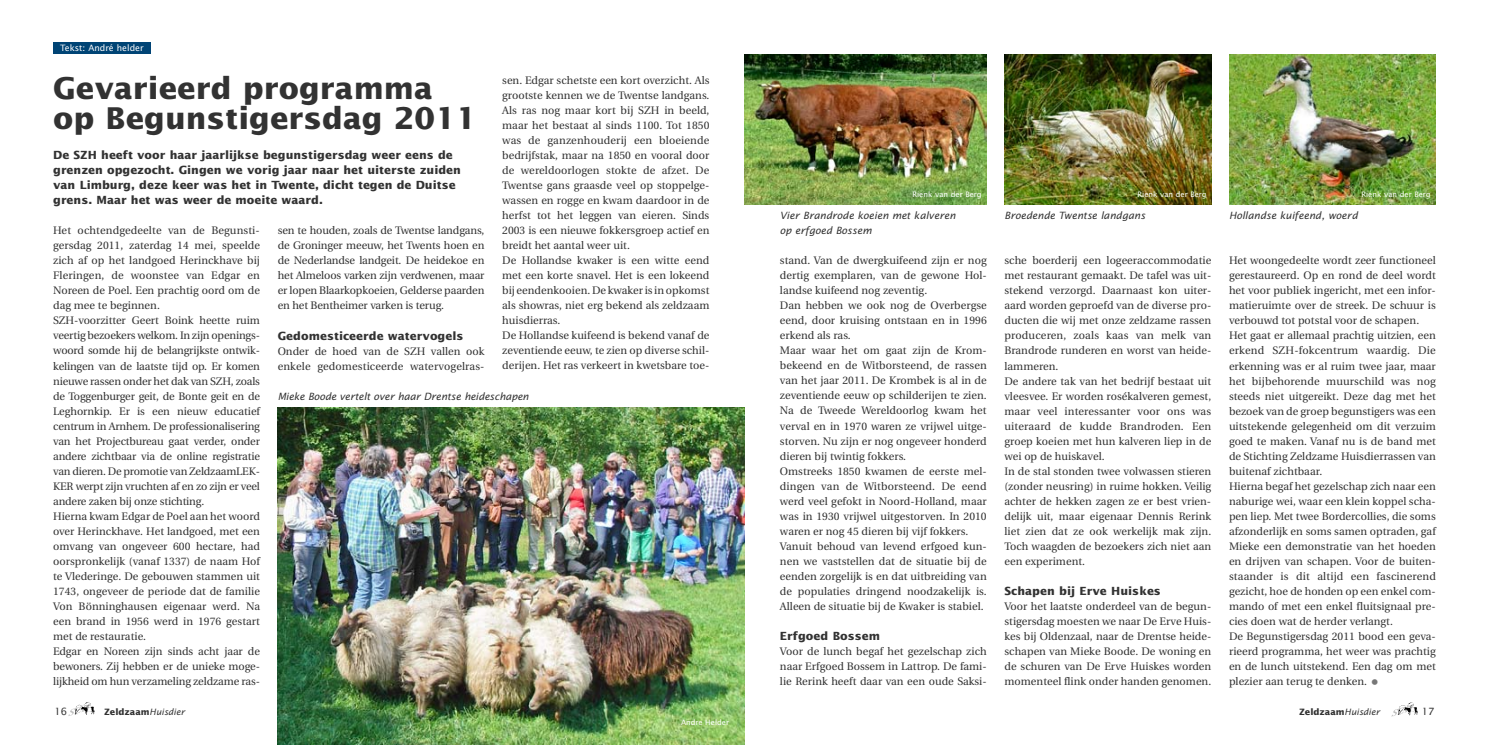
<style>
.page{position:relative;width:1489px;height:745px;background:#fff}
.page>*{position:absolute;margin:0;border:0;box-sizing:border-box;transform-origin:0 0}
.t1{font:700 30px/30px "Lucida Sans";color:#323232}
.t2{font:700 11.25px/15px "Lucida Sans";color:#323232}
.t3{font:10.88px/15px "Utopia";letter-spacing:.005em;color:#323232}
.t4{font:italic 10px/15px "Lucida Sans";color:#323232}
.t5{font:10px "Lucida Sans";color:#323232}
.t6{font:700 8.75px "Lucida Sans";color:#323232}
.t7{font:8.75px "Lucida Sans";color:#fff}
.t8{font:7.5px "Lucida Sans";color:#fff}
.s1{font-weight:400;font-style:italic}
</style>
<div class="page">
<svg style="left:69px;top:702px;width:26px;height:13px"></svg>
<svg style="left:1391px;top:702px;width:26px;height:14px"></svg>
<div style="left:53px;top:43px;width:98px;height:11px;background:#004475"></div>
<img style="left:1004px;top:54px;width:207px;height:150px">
<img style="left:1229px;top:54px;width:206px;height:150px">
<img style="left:744px;top:54px;width:242px;height:150px">
<img style="left:278px;top:407px;width:466px;height:337px">
<p class="t7" style="left:60px;top:43px;width:85px">Tekst: André helder</p>
<h1 class="t1" style="left:53px;top:73px;width:425px">Gevarieerd programma op Begunstigersdag 2011</h1>
<p class="t3" style="left:502px;top:73px;width:209px">sen. Edgar schetste een kort overzicht. Als grootste kennen we de Twentse landgans.<br>Als ras nog maar kort bij SZH in beeld, maar het bestaat al sinds 1100. Tot 1850 was de ganzenhouderij een bloeiende bedrijfstak, maar na 1850 en vooral door de wereldoorlogen stokte de afzet. De Twentse gans graasde veel op stoppelge&shy;wassen en rogge en kwam daardoor in de herfst tot het leggen van eieren. Sinds 2003 is een nieuwe fokkersgroep actief en breidt het aantal weer uit.<br>De Hollandse kwaker is een witte eend met een korte snavel. Het is een lokeend bij eendenkooien. De kwaker is in opkomst als showras, niet erg bekend als zeldzaam huisdierras.<br>De Hollandse kuifeend is bekend vanaf de zeventiende eeuw, te zien op diverse schil&shy;derijen. Het ras verkeert in kwetsbare toe-</p>
<p class="t2" style="left:53px;top:147px;width:409px">De SZH heeft voor haar jaarlijkse begunstigersdag weer eens de grenzen opgezocht. Gingen we vorig jaar naar het uiterste zuiden van Limburg, deze keer was het in Twente, dicht tegen de Duitse grens. Maar het was weer de moeite waard.</p>
<p class="t3" style="left:53px;top:223px;width:208px">Het ochtendgedeelte van de Begunsti&shy;gersdag 2011, zaterdag 14 mei, speelde zich af op het landgoed Herinckhave bij Fleringen, de woonstee van Edgar en Noreen de Poel. Een prachtig oord om de dag mee te beginnen.<br>SZH-voorzitter Geert Boink heette ruim veertig bezoekers welkom. In zijn openings&shy;woord somde hij de belangrijkste ontwik&shy;kelingen van de laatste tijd op. Er komen nieuwe rassen onder het dak van SZH, zoals de Toggenburger geit, de Bonte geit en de Leghornkip. Er is een nieuw educatief centrum in Arnhem. De professionalisering van het Projectbureau gaat verder, onder andere zichtbaar via de online registratie van dieren. De promotie van ZeldzaamLEK-KER werpt zijn vruchten af en zo zijn er veel andere zaken bij onze stichting.<br>Hierna kwam Edgar de Poel aan het woord over Herinckhave. Het landgoed, met een omvang van ongeveer 600 hectare, had oorspronkelijk (vanaf 1337) de naam Hof te Vlederinge. De gebouwen stammen uit 1743, ongeveer de periode dat de familie Von Bönninghausen eigenaar werd. Na een brand in 1956 werd in 1976 gestart met de restauratie.<br>Edgar en Noreen zijn sinds acht jaar de bewoners. Zij hebben er de unieke moge&shy;lijkheid om hun verzameling zeldzame ras-</p>
<p class="t3" style="left:278px;top:223px;width:208px;text-align:justify">sen te houden, zoals de Twentse landgans, de Groninger meeuw, het Twents hoen en de Nederlandse landgeit. De heidekoe en het Almeloos varken zijn verdwenen, maar er lopen Blaarkopkoeien, Gelderse paarden en het Bentheimer varken is terug.</p>
<p class="t2" style="left:278px;top:327px;width:187px">Gedomesticeerde watervogels</p>
<p class="t3" style="left:278px;top:343px;width:208px">Onder de hoed van de SZH vallen ook enkele gedomesticeerde watervogelras-</p>
<p class="t4" style="left:278px;top:388px;width:252px">Mieke Boode vertelt over haar Drentse heideschapen</p>
<p class="t8" style="left:912px;top:190px;width:71px">Rienk van der Berg</p>
<p class="t8" style="left:1137px;top:190px;width:71px">Rienk van der Berg</p>
<p class="t8" style="left:1361px;top:190px;width:71px">Rienk van der Berg</p>
<p class="t4" style="left:780px;top:208px;width:177px">Vier Brandrode koeien met kalveren op erfgoed Bossem</p>
<p class="t4" style="left:1004px;top:208px;width:142px">Broedende Twentse landgans</p>
<p class="t4" style="left:1228px;top:208px;width:130px">Hollandse kuifeend, woerd</p>
<p class="t3" style="left:780px;top:253px;width:208px">stand. Van de dwergkuifeend zijn er nog dertig exemplaren, van de gewone Hol&shy;landse kuifeend nog zeventig.<br>Dan hebben we ook nog de Overbergse eend, door kruising ontstaan en in 1996 erkend als ras.<br>Maar waar het om gaat zijn de Krom&shy;bekeend en de Witborsteend, de rassen van het jaar 2011. De Krombek is al in de zeventiende eeuw op schilderijen te zien.<br>Na de Tweede Wereldoorlog kwam het verval en in 1970 waren ze vrijwel uitge&shy;storven. Nu zijn er nog ongeveer honderd dieren bij twintig fokkers.<br>Omstreeks 1850 kwamen de eerste mel&shy;dingen van de Witborsteend. De eend werd veel gefokt in Noord-Holland, maar was in 1930 vrijwel uitgestorven. In 2010 waren er nog 45 dieren bij vijf fokkers.<br>Vanuit behoud van levend erfgoed kun&shy;nen we vaststellen dat de situatie bij de eenden zorgelijk is en dat uitbreiding van de populaties dringend noodzakelijk is.<br>Alleen de situatie bij de Kwaker is stabiel.</p>
<p class="t2" style="left:780px;top:627px;width:102px">Erfgoed Bossem</p>
<p class="t3" style="left:780px;top:643px;width:208px;text-align:justify">Voor de lunch begaf het gezelschap zich naar Erfgoed Bossem in Lattrop. De fami&shy;lie Rerink heeft daar van een oude Saksi-</p>
<p class="t3" style="left:1004px;top:253px;width:208px">sche boerderij een logeeraccommodatie met restaurant gemaakt. De tafel was uit&shy;stekend verzorgd. Daarnaast kon uiter&shy;aard worden geproefd van de diverse pro&shy;ducten die wij met onze zeldzame rassen produceren, zoals kaas van melk van Brandrode runderen en worst van heide&shy;lammeren.<br>De andere tak van het bedrijf bestaat uit vleesvee. Er worden rosékalveren gemest, maar veel interessanter voor ons was uiteraard de kudde Brandroden. Een groep koeien met hun kalveren liep in de wei op de huiskavel.<br>In de stal stonden twee volwassen stieren (zonder neusring) in ruime hokken. Veilig achter de hekken zagen ze er best vrien&shy;delijk uit, maar eigenaar Dennis Rerink liet zien dat ze ook werkelijk mak zijn.<br>Toch waagden de bezoekers zich niet aan een experiment.</p>
<p class="t2" style="left:1004px;top:582px;width:158px">Schapen bij Erve Huiskes</p>
<p class="t3" style="left:1004px;top:598px;width:208px;text-align:justify">Voor het laatste onderdeel van de begun&shy;stigersdag moesten we naar De Erve Huis&shy;kes bij Oldenzaal, naar de Drentse heide&shy;schapen van Mieke Boode. De woning en de schuren van De Erve Huiskes worden momenteel flink onder handen genomen.</p>
<p class="t3" style="left:1228px;top:253px;width:208px">Het woongedeelte wordt zeer functioneel gerestaureerd. Op en rond de deel wordt het voor publiek ingericht, met een infor&shy;matieruimte over de streek. De schuur is verbouwd tot potstal voor de schapen.<br>Het gaat er allemaal prachtig uitzien, een erkend SZH-fokcentrum waardig. Die erkenning was er al ruim twee jaar, maar het bijbehorende muurschild was nog steeds niet uitgereikt. Deze dag met het bezoek van de groep begunstigers was een uitstekende gelegenheid om dit verzuim goed te maken. Vanaf nu is de band met de Stichting Zeldzame Huisdierrassen van buitenaf zichtbaar.<br>Hierna begaf het gezelschap zich naar een naburige wei, waar een klein koppel scha&shy;pen liep. Met twee Bordercollies, die soms afzonderlijk en soms samen optraden, gaf Mieke een demonstratie van het hoeden en drijven van schapen. Voor de buiten&shy;staander is dit altijd een fascinerend gezicht, hoe de honden op een enkel com&shy;mando of met een enkel fluitsignaal pre&shy;cies doen wat de herder verlangt.<br>De Begunstigersdag 2011 bood een geva&shy;rieerd programma, het weer was prachtig en de lunch uitstekend. Een dag om met plezier aan terug te denken.</p>
<p class="t5" style="left:54px;top:704px;width:14px">16</p>
<p class="t6" style="left:104px;top:706px;width:82px">Zeldzaam<span class="s1">Huisdier</span></p>
<p class="t6" style="left:1298px;top:706px;width:82px">Zeldzaam<span class="s1">Huisdier</span></p>
<p class="t5" style="left:1421px;top:704px;width:14px">17</p>
<p class="t8" style="left:681px;top:716px;width:50px">Andre Helder</p>
</div>
